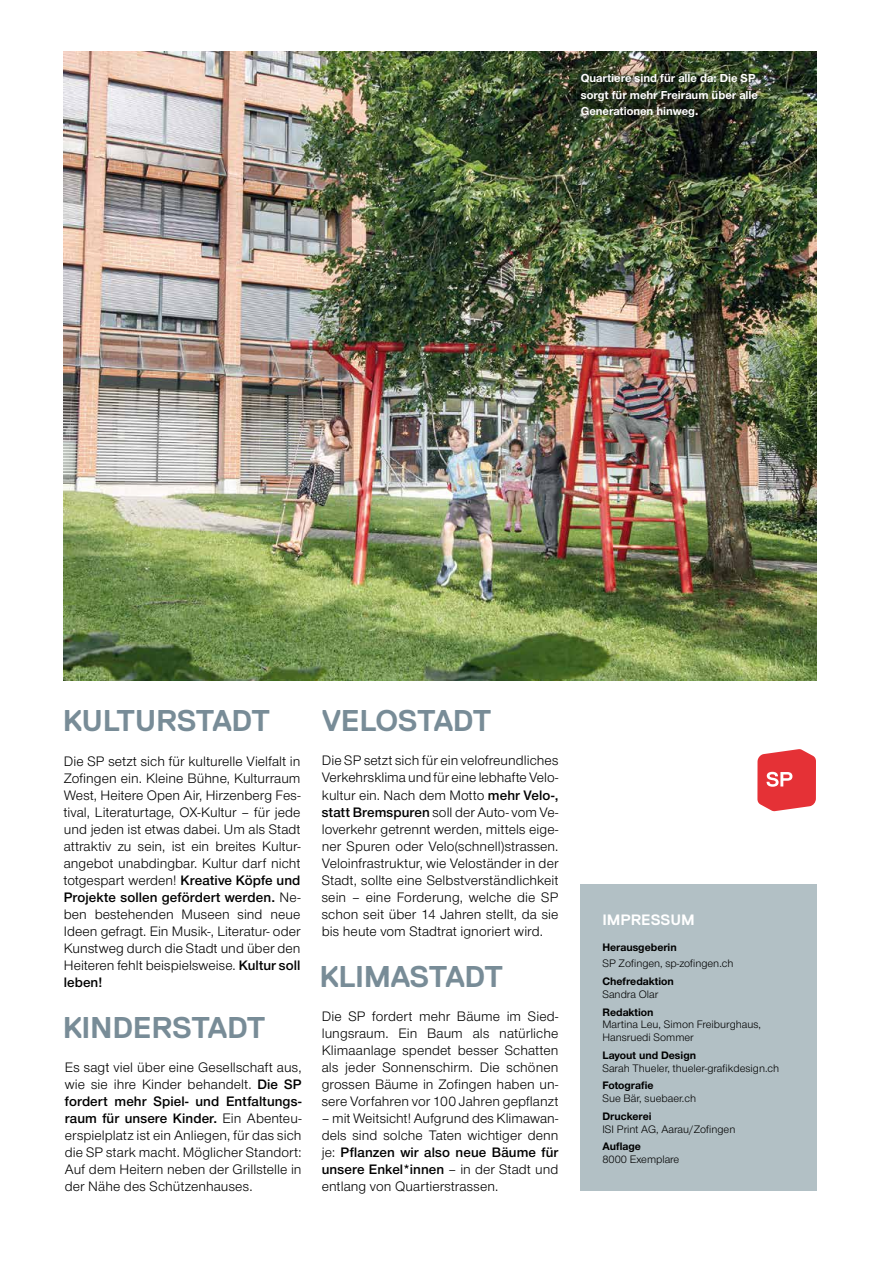
<style>
.page{position:relative;width:893px;height:1263px;background:#fff}
.page>*{position:absolute;margin:0;border:0;box-sizing:border-box;transform-origin:0 0}
.t1{font:700 30px "Replica";letter-spacing:-.01em;color:#788c97}
.t2{font:700 15px "Replica";color:#fff}
.t3{font:14.25px/17px "Nimbus San Nov";letter-spacing:.005em;color:#000;text-align:justify}
.t4{font:14.25px/17px "Nimbus San Nov Sem Bol";letter-spacing:.005em;color:#000}
.t5{font:700 12px/16.5px "Nimbus San Nov";color:#fff}
.t6{font:11.25px/12.6px "Nimbus San Nov";color:#000}
.t7{font:700 11.25px "Nimbus San Nov";color:#000}
.s1{font-family:"Nimbus San Nov Sem Bol"}
.s2{font-family:"Nimbus San Nov"}
</style>
<div class="page">
<img style="left:64px;top:51px;width:752px;height:629px">
<div style="left:580px;top:884px;width:236px;height:307px;background:#b2c0c5"></div>
<svg style="left:757px;top:749px;width:59px;height:62px;background:#e95357"></svg>
<div style="left:570px;top:63px;width:198px;height:65px;background:#000;opacity:.75"></div>
<p class="t5" style="left:581px;top:70px;width:179px">Quartiere sind für alle da: Die SP sorgt für mehr Freiraum über alle<br>Generationen hinweg.</p>
<h1 class="t1" style="left:63px;top:704px;width:209px">KULTURSTADT</h1>
<h1 class="t1" style="left:322px;top:704px;width:171px">VELOSTADT</h1>
<p class="t3" style="left:64px;top:752px;width:238px">Die SP setzt sich für kulturelle Vielfalt in Zofingen ein. Kleine Bühne, Kulturraum West, Heitere Open Air, Hirzenberg Fes&shy;tival, Literaturtage, OX-Kultur – für jede und jeden ist etwas dabei. Um als Stadt attraktiv zu sein, ist ein breites Kultur&shy;angebot unabdingbar. Kultur darf nicht totgespart werden! <span class="s1">Kreative Köpfe und</span></p>
<p class="t4" style="left:64px;top:888px;width:238px">Projekte sollen gefördert werden. <span class="s2">Ne-</span></p>
<p class="t3" style="left:64px;top:905px;width:238px">ben bestehenden Museen sind neue Ideen gefragt. Ein Musik-, Literatur- oder Kunstweg durch die Stadt und über den Heiteren fehlt beispielsweise. <span class="s1">Kultur soll</span></p>
<p class="t4" style="left:64px;top:973px;width:40px">leben!</p>
<h1 class="t1" style="left:63px;top:1011px;width:204px">KINDERSTADT</h1>
<p class="t3" style="left:65px;top:1059px;width:238px">Es sagt viel über eine Gesellschaft aus, wie sie ihre Kinder behandelt. <span class="s1">Die SP</span></p>
<p class="t4" style="left:65px;top:1092px;width:238px">fordert mehr Spiel- und Entfaltungs&shy;raum für unsere Kinder. <span class="s2">Ein Abenteu-</span></p>
<p class="t3" style="left:65px;top:1127px;width:238px">erspielplatz ist ein Anliegen, für das sich die SP stark macht. Möglicher Standort:<br>Auf dem Heitern neben der Grillstelle in der Nähe des Schützenhauses.</p>
<p class="t3" style="left:322px;top:752px;width:238px">Die SP setzt sich für ein velofreundliches Verkehrsklima und für eine lebhafte Velo&shy;kultur ein. Nach dem Motto <span class="s1">mehr Velo-, statt Bremspuren</span> soll der Auto- vom Ve&shy;loverkehr getrennt werden, mittels eige&shy;ner Spuren oder Velo(schnell)strassen.<br>Veloinfrastruktur, wie Veloständer in der Stadt, sollte eine Selbstverständlichkeit sein – eine Forderung, welche die SP schon seit über 14 Jahren stellt, da sie bis heute vom Stadtrat ignoriert wird.</p>
<h1 class="t1" style="left:320px;top:959px;width:185px">KLIMASTADT</h1>
<p class="t3" style="left:322px;top:1007px;width:238px">Die SP fordert mehr Bäume im Sied&shy;lungsraum. Ein Baum als natürliche Klimaanlage spendet besser Schatten als jeder Sonnenschirm. Die schönen grossen Bäume in Zofingen haben un&shy;sere Vorfahren vor 100 Jahren gepflanzt</p>
<p class="t3" style="left:322px;top:1109px;width:238px">– mit Weitsicht! Aufgrund des Klimawan&shy;dels sind solche Taten wichtiger denn</p>
<p class="t4" style="left:322px;top:1143px;width:238px"><span class="s2">je:</span> Pflanzen wir also neue Bäume für unsere Enkel*innen <span class="s2">– in der Stadt und</span></p>
<p class="t3" style="left:322px;top:1178px;width:178px">entlang von Quartierstrassen.</p>
<p class="t2" style="left:602px;top:912px;width:94px">IMPRESSUM</p>
<p class="t7" style="left:602px;top:940px;width:76px">Herausgeberin</p>
<p class="t6" style="left:602px;top:957px;width:132px">SP Zofingen, sp-zofingen.ch</p>
<p class="t7" style="left:602px;top:975px;width:73px">Chefredaktion</p>
<p class="t6" style="left:602px;top:988px;width:57px">Sandra Olar</p>
<p class="t7" style="left:602px;top:1005px;width:53px">Redaktion</p>
<p class="t6" style="left:602px;top:1018px;width:160px">Martina Leu, Simon Freiburghaus,<br>Hansruedi Sommer</p>
<p class="t7" style="left:602px;top:1048px;width:95px">Layout und Design</p>
<p class="t6" style="left:602px;top:1061px;width:178px">Sarah Thueler, thueler-grafikdesign.ch</p>
<p class="t7" style="left:602px;top:1079px;width:53px">Fotografie</p>
<p class="t6" style="left:602px;top:1092px;width:95px">Sue Bär, suebaer.ch</p>
<p class="t7" style="left:602px;top:1109px;width:51px">Druckerei</p>
<p class="t6" style="left:602px;top:1122px;width:134px">ISI Print AG, Aarau/Zofingen</p>
<p class="t7" style="left:602px;top:1140px;width:40px">Auflage</p>
<p class="t6" style="left:602px;top:1153px;width:78px">8000 Exemplare</p>
</div>
